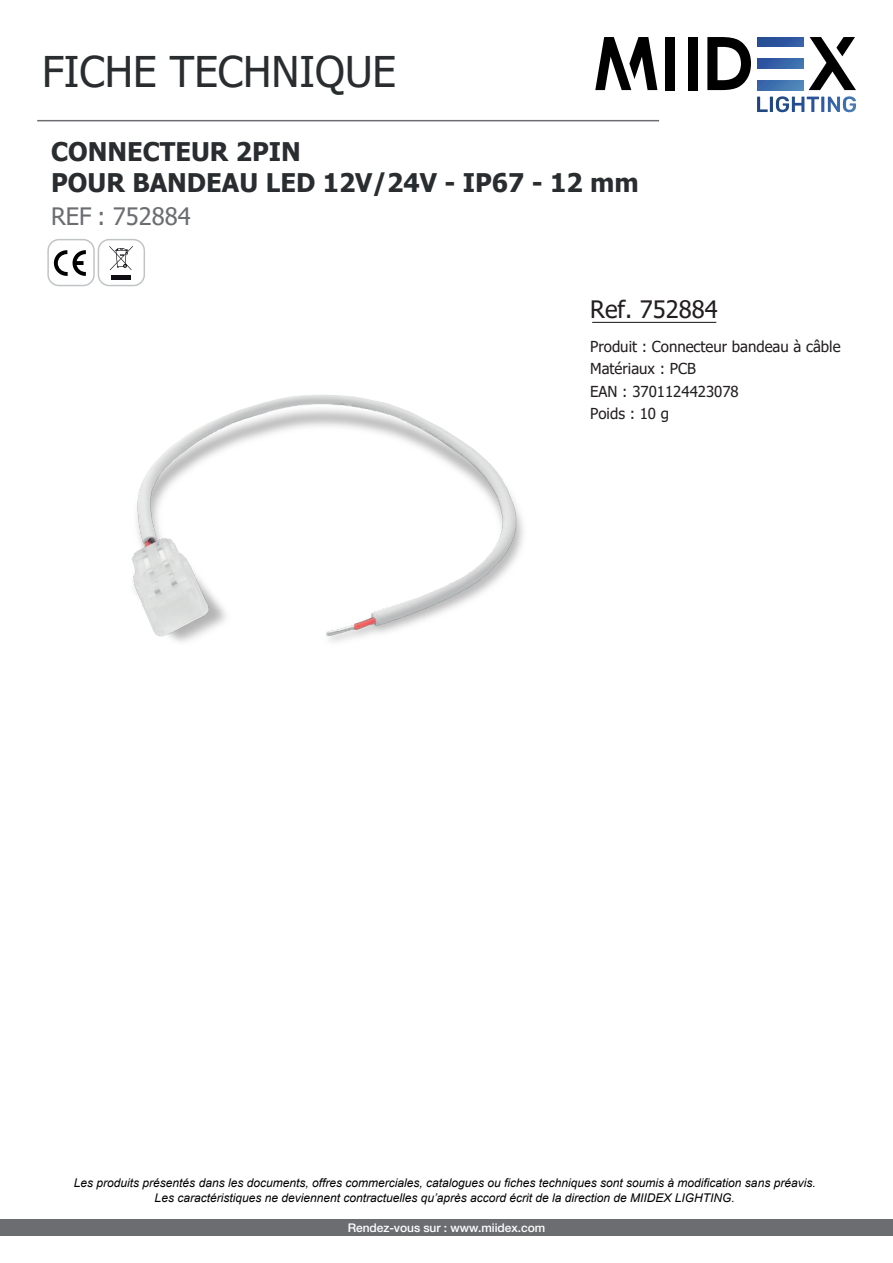
<style>
.page{position:relative;width:893px;height:1263px;background:#fff}
.page>*{position:absolute;margin:0;border:0;box-sizing:border-box;transform-origin:0 0}
.t1{font:42.3px "Tahoma";color:#292d2f}
.t2{font:700 25.65px/30.6px "Tahoma";color:#292d2f}
.t3{font:24px "Tahoma";color:#6c6d70}
.t4{font:24px "Tahoma";color:#231f20}
.t5{font:15.15px/22.5px "Tahoma";color:#231f20}
.t6{font:italic 12px "Arial";color:#000001}
.t7{font:500 12px "Helvetica Neue LT Std";letter-spacing:-.005em;color:#fff}
</style>
<div class="page">
<div style="left:47px;top:239px;width:48px;height:47px;border:1px solid #c1c4c7;border-radius:11px"></div>
<div style="left:98px;top:239px;width:47px;height:47px;border:1px solid #c1c4c7;border-radius:11px"></div>
<svg style="left:54px;top:250px;width:32px;height:26px"></svg>
<svg style="left:109px;top:246px;width:24px;height:24px"></svg>
<div style="left:111px;top:275px;width:20px;height:5px;background:#0f0c12"></div>
<hr style="left:592px;top:322px;width:124px;height:1px;background:#231f20">
<div style="left:0;top:1219px;width:893px;height:16px;background:#6c6d70"></div>
<img style="left:132px;top:395px;width:392px;height:247px">
<hr style="left:37px;top:120px;width:622px;height:1px;background:#6c6d70">
<svg style="left:809px;top:37px;width:47px;height:53px"></svg>
<svg style="left:707px;top:37px;width:44px;height:53px"></svg>
<div style="left:688px;top:37px;width:10px;height:53px;background:#000001"></div>
<div style="left:665px;top:37px;width:10px;height:53px;background:#000001"></div>
<svg style="left:757px;top:96px;width:99px;height:16px"></svg>
<svg style="left:595px;top:37px;width:62px;height:53px"></svg>
<svg style="left:757px;top:37px;width:46px;height:9px"></svg>
<svg style="left:757px;top:59px;width:46px;height:9px"></svg>
<svg style="left:757px;top:81px;width:46px;height:9px"></svg>
<h1 class="t1" style="left:42px;top:43px;width:356px">FICHE TECHNIQUE</h1>
<h2 class="t2" style="left:51px;top:138px;width:589px">CONNECTEUR 2PIN<br>POUR BANDEAU LED 12V/24V - IP67 - 12 mm</h2>
<h3 class="t3" style="left:51px;top:200px;width:141px">REF : 752884</h3>
<h3 class="t4" style="left:590px;top:293px;width:129px">Ref. 752884</h3>
<p class="t5" style="left:590px;top:336px;width:252px">Produit : Connecteur bandeau à câble<br>Matériaux : PCB<br>EAN : 3701124423078<br>Poids : 10 g</p>
<p class="t6" style="left:74px;top:1175px;width:743px">Les produits présentés dans les documents, offres commerciales, catalogues ou fiches techniques sont soumis à modification sans préavis.</p>
<p class="t6" style="left:155px;top:1190px;width:582px">Les caractéristiques ne deviennent contractuelles qu’après accord écrit de la direction de MIIDEX LIGHTING.</p>
<p class="t7" style="left:348px;top:1220px;width:199px">Rendez-vous sur : www.miidex.com</p>
</div>
